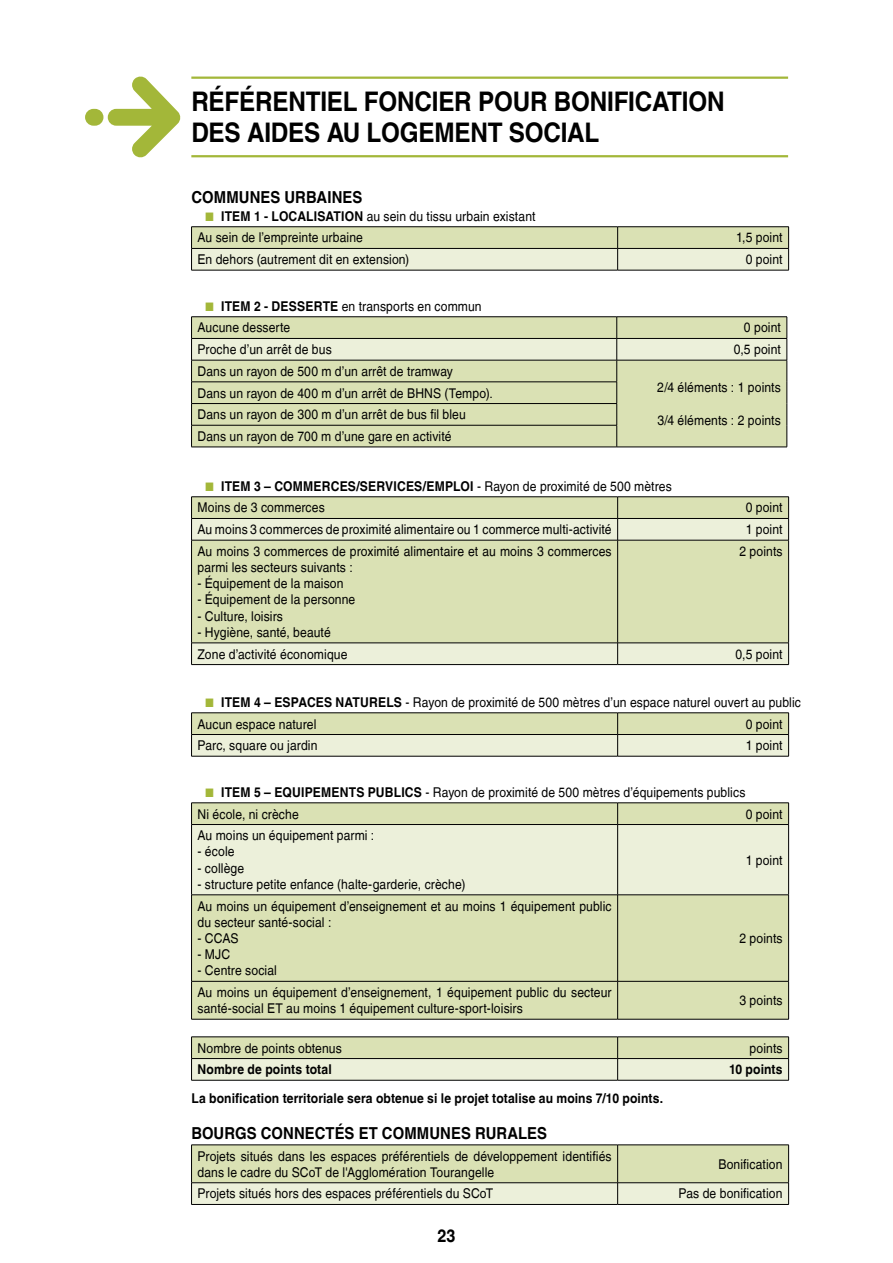
<style>
.page{position:relative;width:893px;height:1263px;background:#fff}
.page>*{position:absolute;margin:0;border:0;box-sizing:border-box;transform-origin:0 0}
.t1{font:700 27px/31.5px "Helvetica LT";letter-spacing:-.01em;color:#000;scale:.9 1}
.t2{font:700 18px "Helvetica LT";color:#000;scale:.9 1}
.t3{font:700 16.5px "Helvetica LT";letter-spacing:.005em;color:#000;scale:.9 1}
.t4{font:13.5px/21.9px "Helvetica LT";letter-spacing:.01em;color:#000;scale:.9 1}
.t5{font:700 13.5px "Helvetica LT";letter-spacing:.01em;color:#000;scale:.9 1}
.s1{color:#a3b739}
.s2{font-weight:700}
</style>
<div class="page">
<svg style="left:108px;top:76px;width:73px;height:82px"></svg>
<div style="left:85px;top:109px;width:18px;height:17px;background:#a3b739;border-radius:8px"></div>
<hr style="left:191px;top:77px;width:597px;height:2px;background:#a3b739">
<hr style="left:191px;top:155px;width:597px;height:2px;background:#a3b739">
<hr style="left:191px;top:270px;width:427px;height:1px;background:#000">
<hr style="left:618px;top:270px;width:171px;height:1px;background:#000">
<hr style="left:191px;top:226px;width:427px;height:1px;background:#000">
<hr style="left:618px;top:226px;width:171px;height:1px;background:#000">
<svg style="left:191px;top:227px;width:598px;height:43px;background:#dee3c2"></svg>
<hr style="left:191px;top:248px;width:427px;height:1px;background:#000">
<hr style="left:618px;top:248px;width:171px;height:1px;background:#000">
<hr style="left:191px;top:316px;width:426px;height:1px;background:#000">
<hr style="left:617px;top:316px;width:170px;height:1px;background:#000">
<svg style="left:191px;top:317px;width:597px;height:130px;background:#d3d9b2"></svg>
<hr style="left:191px;top:447px;width:426px;height:1px;background:#000">
<hr style="left:617px;top:447px;width:170px;height:1px;background:#000">
<div style="left:192px;top:497px;width:596px;height:21px;background:#dae1b4"></div>
<svg style="left:192px;top:519px;width:596px;height:145px;background:#dde3bd"></svg>
<hr style="left:191px;top:518px;width:427px;height:1px;background:#000">
<hr style="left:618px;top:518px;width:171px;height:1px;background:#000">
<svg style="left:617px;top:497px;width:1px;height:43px"></svg>
<hr style="left:191px;top:540px;width:427px;height:1px;background:#000">
<hr style="left:618px;top:540px;width:171px;height:1px;background:#000">
<hr style="left:617px;top:540px;width:1px;height:103px;background:#000">
<svg style="left:617px;top:644px;width:1px;height:20px"></svg>
<hr style="left:191px;top:496px;width:427px;height:1px;background:#000">
<hr style="left:618px;top:496px;width:171px;height:1px;background:#000">
<svg style="left:191px;top:497px;width:1px;height:43px"></svg>
<svg style="left:788px;top:497px;width:1px;height:43px"></svg>
<hr style="left:191px;top:540px;width:1px;height:103px;background:#000">
<hr style="left:788px;top:540px;width:1px;height:103px;background:#000">
<hr style="left:191px;top:643px;width:427px;height:1px;background:#000">
<svg style="left:191px;top:643px;width:1px;height:21px"></svg>
<hr style="left:618px;top:643px;width:171px;height:1px;background:#000">
<svg style="left:788px;top:643px;width:1px;height:21px"></svg>
<hr style="left:191px;top:664px;width:427px;height:1px;background:#000">
<hr style="left:618px;top:664px;width:171px;height:1px;background:#000">
<hr style="left:191px;top:756px;width:427px;height:1px;background:#000">
<hr style="left:618px;top:756px;width:171px;height:1px;background:#000">
<hr style="left:191px;top:712px;width:427px;height:1px;background:#000">
<hr style="left:618px;top:712px;width:171px;height:1px;background:#000">
<svg style="left:191px;top:713px;width:598px;height:43px;background:#d9debe"></svg>
<div style="left:192px;top:895px;width:596px;height:124px;background:#dae1b4"></div>
<hr style="left:617px;top:895px;width:1px;height:86px;background:#000">
<hr style="left:617px;top:981px;width:1px;height:38px;background:#000">
<hr style="left:191px;top:802px;width:427px;height:1px;background:#000">
<hr style="left:618px;top:802px;width:171px;height:1px;background:#000">
<svg style="left:191px;top:803px;width:598px;height:92px;background:#e1e5cb"></svg>
<hr style="left:191px;top:825px;width:1px;height:70px;background:#000">
<hr style="left:788px;top:825px;width:1px;height:70px;background:#000">
<hr style="left:191px;top:895px;width:1px;height:86px;background:#000">
<hr style="left:788px;top:895px;width:1px;height:86px;background:#000">
<hr style="left:191px;top:981px;width:427px;height:1px;background:#000">
<hr style="left:191px;top:981px;width:1px;height:38px;background:#000">
<hr style="left:618px;top:981px;width:171px;height:1px;background:#000">
<hr style="left:788px;top:981px;width:1px;height:38px;background:#000">
<hr style="left:191px;top:1019px;width:427px;height:1px;background:#000">
<hr style="left:618px;top:1019px;width:171px;height:1px;background:#000">
<hr style="left:191px;top:1080px;width:427px;height:1px;background:#000">
<hr style="left:618px;top:1080px;width:171px;height:1px;background:#000">
<hr style="left:191px;top:1036px;width:427px;height:1px;background:#000">
<hr style="left:618px;top:1036px;width:171px;height:1px;background:#000">
<svg style="left:191px;top:1037px;width:598px;height:43px;background:#d9debe"></svg>
<hr style="left:191px;top:1204px;width:427px;height:1px;background:#000">
<hr style="left:618px;top:1204px;width:171px;height:1px;background:#000">
<hr style="left:191px;top:1144px;width:427px;height:1px;background:#000">
<hr style="left:618px;top:1144px;width:171px;height:1px;background:#000">
<svg style="left:191px;top:1145px;width:598px;height:59px;background:#d9dfbb"></svg>
<h1 class="t1" style="left:191px;top:85px;width:594px">RÉFÉRENTIEL FONCIER POUR BONIFICATION<br>DES AIDES AU LOGEMENT SOCIAL</h1>
<p class="t3" style="left:191px;top:187px;width:191px">COMMUNES URBAINES</p>
<p class="t4" style="left:198px;top:205px;width:377px;text-indent:7px"><span class="s1">■</span> <span class="s2">ITEM 1 - LOCALISATION</span> au sein du tissu urbain existant<br>Au sein de l’empreinte urbaine</p>
<p class="t4" style="left:736px;top:227px;width:53px">1,5 point</p>
<p class="t4" style="left:198px;top:248px;width:237px">En dehors (autrement dit en extension)</p>
<p class="t4" style="left:746px;top:248px;width:43px">0 point</p>
<p class="t4" style="left:198px;top:295px;width:317px;text-indent:7px"><span class="s1">■</span> <span class="s2">ITEM 2 - DESSERTE</span> en transports en commun<br>Aucune desserte</p>
<p class="t4" style="left:744px;top:317px;width:43px">0 point</p>
<p class="t4" style="left:198px;top:338px;width:151px">Proche d’un arrêt de bus</p>
<p class="t4" style="left:734px;top:338px;width:54px">0,5 point</p>
<p class="t4" style="left:198px;top:360px;width:285px">Dans un rayon de 500 m d’un arrêt de tramway</p>
<p class="t4" style="left:657px;top:376px;width:139px">2/4 éléments : 1 points</p>
<p class="t4" style="left:657px;top:409px;width:139px">3/4 éléments : 2 points</p>
<p class="t4" style="left:198px;top:382px;width:330px">Dans un rayon de 400 m d’un arrêt de BHNS (Tempo).<br>Dans un rayon de 300 m d’un arrêt de bus fil bleu<br>Dans un rayon de 700 m d’une gare en activité</p>
<p class="t4" style="left:198px;top:475px;width:528px;text-indent:7px"><span class="s1">■</span> <span class="s2">ITEM 3 – COMMERCES/SERVICES/EMPLOI</span> - Rayon de proximité de 500 mètres<br>Moins de 3 commerces</p>
<p class="t4" style="left:746px;top:497px;width:43px">0 point</p>
<p class="t4" style="left:198px;top:518px;width:462px">Au moins 3 commerces de proximité alimentaire ou 1 commerce multi-activité</p>
<p class="t4" style="left:746px;top:518px;width:43px">1 point</p>
<p class="t4" style="left:198px;top:543px;width:462px;line-height:16.2px">Au moins 3 commerces de proximité alimentaire et au moins 3 commerces parmi les secteurs suivants :</p>
<p class="t4" style="left:198px;top:572px;width:164px">- Équipement de la maison</p>
<p class="t4" style="left:198px;top:589px;width:177px">- Équipement de la personne</p>
<p class="t4" style="left:198px;top:605px;width:96px">- Culture, loisirs</p>
<p class="t4" style="left:198px;top:621px;width:150px">- Hygiène, santé, beauté</p>
<p class="t4" style="left:739px;top:540px;width:49px">2 points</p>
<p class="t4" style="left:198px;top:643px;width:168px">Zone d’activité économique</p>
<p class="t4" style="left:735px;top:643px;width:54px">0,5 point</p>
<p class="t4" style="left:198px;top:691px;width:672px;text-indent:7px"><span class="s1">■</span> <span class="s2">ITEM 4 – ESPACES NATURELS</span> - Rayon de proximité de 500 mètres d’un espace naturel ouvert au public<br>Aucun espace naturel</p>
<p class="t4" style="left:746px;top:713px;width:43px">0 point</p>
<p class="t4" style="left:198px;top:734px;width:135px">Parc, square ou jardin</p>
<p class="t4" style="left:746px;top:734px;width:43px">1 point</p>
<p class="t4" style="left:198px;top:781px;width:610px;text-indent:7px"><span class="s1">■</span> <span class="s2">ITEM 5 – EQUIPEMENTS PUBLICS</span> - Rayon de proximité de 500 mètres d’équipements publics<br>Ni école, ni crèche</p>
<p class="t4" style="left:746px;top:803px;width:43px">0 point</p>
<p class="t4" style="left:198px;top:824px;width:198px">Au moins un équipement parmi :</p>
<p class="t4" style="left:198px;top:841px;width:43px">- école</p>
<p class="t4" style="left:198px;top:857px;width:53px">- collège</p>
<p class="t4" style="left:198px;top:873px;width:299px">- structure petite enfance (halte-garderie, crèche)</p>
<p class="t4" style="left:198px;top:898px;width:462px;line-height:16.2px">Au moins un équipement d’enseignement et au moins 1 équipement public du secteur santé-social :</p>
<p class="t4" style="left:198px;top:927px;width:47px">- CCAS</p>
<p class="t4" style="left:198px;top:943px;width:38px">- MJC</p>
<p class="t4" style="left:198px;top:959px;width:90px">- Centre social</p>
<p class="t4" style="left:746px;top:849px;width:43px">1 point</p>
<p class="t4" style="left:739px;top:927px;width:49px">2 points</p>
<p class="t4" style="left:198px;top:984px;width:462px;line-height:16.2px">Au moins un équipement d’enseignement, 1 équipement public du secteur santé-social ET au moins 1 équipement culture-sport-loisirs</p>
<p class="t4" style="left:739px;top:989px;width:49px">3 points</p>
<p class="t4" style="left:198px;top:1037px;width:162px">Nombre de points obtenus</p>
<p class="t4" style="left:750px;top:1037px;width:38px">points</p>
<p class="t5" style="left:198px;top:1061px;width:151px">Nombre de points total</p>
<p class="t5" style="left:729px;top:1061px;width:61px">10 points</p>
<p class="t5" style="left:191px;top:1090px;width:526px">La bonification territoriale sera obtenue si le projet totalise au moins 7/10 points.</p>
<p class="t3" style="left:191px;top:1123px;width:397px">BOURGS CONNECTÉS ET COMMUNES RURALES</p>
<p class="t4" style="left:198px;top:1148px;width:462px;line-height:16.2px">Projets situés dans les espaces préférentiels de développement identifiés dans le cadre du SCoT de l'Agglomération Tourangelle</p>
<p class="t4" style="left:718px;top:1153px;width:73px">Bonification</p>
<p class="t4" style="left:198px;top:1183px;width:330px">Projets situés hors des espaces préférentiels du SCoT</p>
<p class="t4" style="left:678px;top:1183px;width:117px">Pas de bonification</p>
<h2 class="t2" style="left:437px;top:1224px;width:22px">23</h2>
</div>
